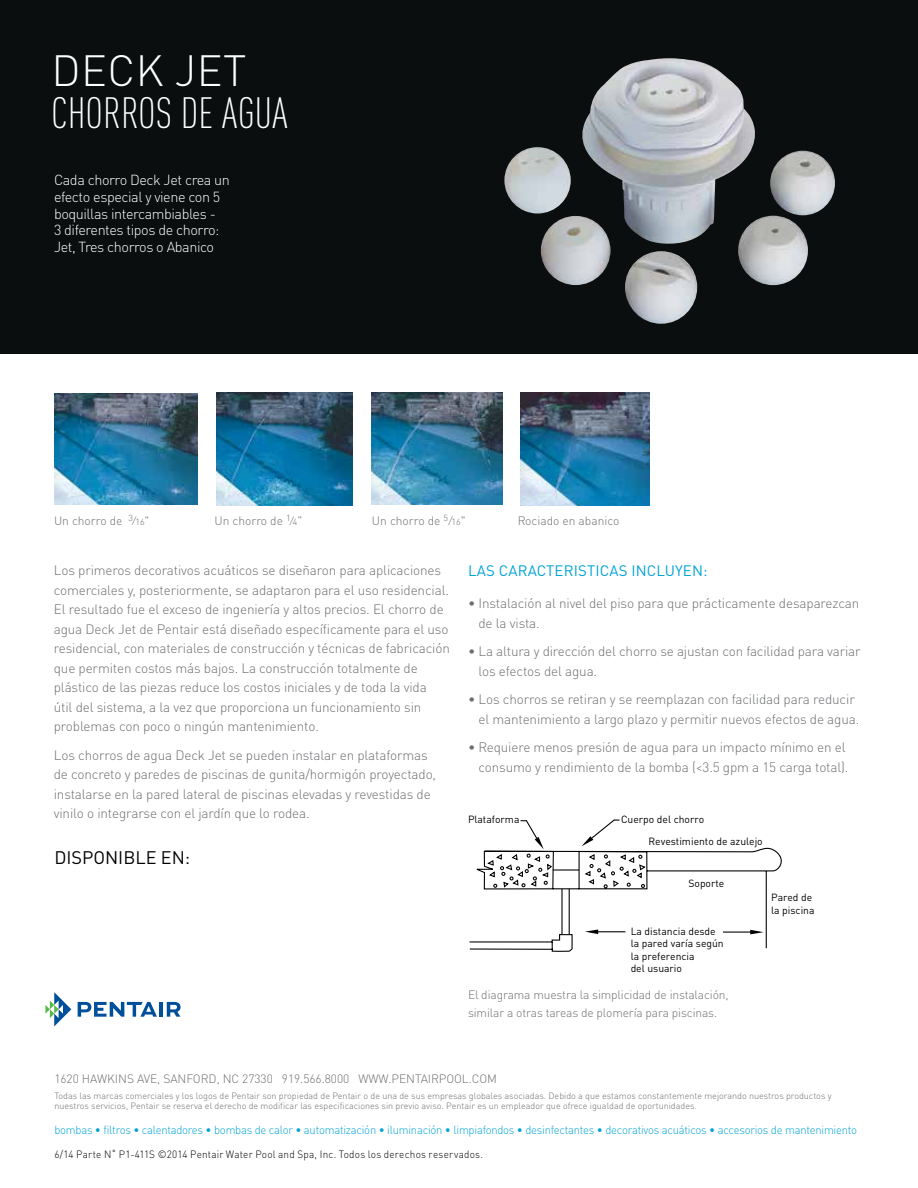
<style>
.page{position:relative;width:918px;height:1188px;background:#fff}
.page>*{position:absolute;margin:0;border:0;box-sizing:border-box;transform-origin:0 0}
.t1{font:300 condensed 43.2px "DIN Pro";color:#fff}
.t2{font:300 43.2px "DIN Pro";letter-spacing:.01em;color:#fff}
.t3{font:18px "DIN Pro";color:#000}
.t4{font:15px "DIN Pro";letter-spacing:.01em;color:#00a3d8}
.t5{font:300 14.4px/16.8px "DIN Pro";letter-spacing:-.03em;color:#fff}
.t6{font:300 13.5px/19.5px "DIN Pro";letter-spacing:-.01em;color:#6d6e71}
.t7{font:300 12px/18px "DIN Pro";letter-spacing:-.01em;color:#6d6e71}
.t8{font:300 11.7px "DIN Pro";letter-spacing:-.02em;color:#00a3d8;scale:.96 1}
.t9{font:300 10.5px "DIN Pro";letter-spacing:.02em;color:#000;scale:.95 1}
.t10{font:10.35px/12.5px "DIN Pro";color:#000}
.t11{font:300 9px/10.5px "DIN Pro";color:#6d6e71}
.s1{font-size:9px}
</style>
<div class="page">
<svg style="left:45px;top:992px;width:26px;height:34px"></svg>
<svg style="left:78px;top:1002px;width:79px;height:15px"></svg>
<hr style="left:159px;top:1002px;width:4px;height:15px;background:#004f9a">
<svg style="left:167px;top:1002px;width:14px;height:15px"></svg>
<div style="left:0;top:0;width:918px;height:354px;background:#0b0e0e"></div>
<img style="left:504px;top:58px;width:331px;height:266px">
<svg style="left:469px;top:819px;width:313px;height:133px"></svg>
<hr style="left:553px;top:869px;width:26px;height:2px;background:#000">
<hr style="left:561px;top:889px;width:2px;height:45px;background:#000">
<img style="left:521px;top:392px;width:129px;height:113px">
<img style="left:372px;top:393px;width:130px;height:112px">
<img style="left:54px;top:393px;width:143px;height:112px">
<img style="left:216px;top:392px;width:136px;height:113px">
<h1 class="t2" style="left:51px;top:37px;width:197px">DECK JET</h1>
<h1 class="t1" style="left:51px;top:82px;width:238px">CHORROS DE AGUA</h1>
<p class="t5" style="left:54px;top:170px;width:177px">Cada chorro Deck Jet crea un efecto especial y viene con 5 boquillas intercambiables -<br>3 diferentes tipos de chorro:<br>Jet, Tres chorros o Abanico</p>
<p class="t7" style="left:54px;top:511px;width:97px">Un chorro de <sup>3</sup>⁄<span class="s1">16</span>"</p>
<p class="t7" style="left:215px;top:511px;width:89px">Un chorro de <sup>1</sup>⁄<span class="s1">4</span>"</p>
<p class="t7" style="left:372px;top:511px;width:95px">Un chorro de <sup>5</sup> ⁄<span class="s1">16</span>"</p>
<p class="t7" style="left:518px;top:511px;width:103px">Rociado en abanico</p>
<p class="t6" style="left:54px;top:559px;width:398px">Los primeros decorativos acuáticos se diseñaron para aplicaciones comerciales y, posteriormente, se adaptaron para el uso residencial.<br>El resultado fue el exceso de ingeniería y altos precios. El chorro de agua Deck Jet de Pentair está diseñado específicamente para el uso residencial, con materiales de construcción y técnicas de fabricación que permiten costos más bajos. La construcción totalmente de plástico de las piezas reduce los costos iniciales y de toda la vida<br>útil del sistema, a la vez que proporciona un funcionamiento sin problemas con poco o ningún mantenimiento.</p>
<p class="t6" style="left:54px;top:744px;width:384px">Los chorros de agua Deck Jet se pueden instalar en plataformas de concreto y paredes de piscinas de gunita/hormigón proyectado, instalarse en la pared lateral de piscinas elevadas y revestidas de vinilo o integrarse con el jardín que lo rodea.</p>
<h2 class="t3" style="left:54px;top:843px;width:137px">DISPONIBLE EN:</h2>
<p class="t4" style="left:468px;top:559px;width:241px">LAS CARACTERISTICAS INCLUYEN:</p>
<p class="t6" style="left:479px;top:593px;width:382px;text-indent:-11px">• Instalación al nivel del piso para que prácticamente desaparezcan de la vista.</p>
<p class="t6" style="left:479px;top:641px;width:384px;text-indent:-11px">• La altura y dirección del chorro se ajustan con facilidad para variar los efectos del agua.</p>
<p class="t6" style="left:479px;top:689px;width:382px;text-indent:-11px">• Los chorros se retiran y se reemplazan con facilidad para reducir el mantenimiento a largo plazo y permitir nuevos efectos de agua.</p>
<p class="t6" style="left:468px;top:737px;width:382px;text-align:right">• Requiere menos presión de agua para un impacto mínimo en el consumo y rendimiento de la bomba (&lt;3.5 gpm a 15 carga total).</p>
<p class="t10" style="left:468px;top:812px;width:53px">Plataforma</p>
<p class="t10" style="left:621px;top:812px;width:85px">Cuerpo del chorro</p>
<p class="t10" style="left:648px;top:834px;width:116px">Revestimiento de azulejo</p>
<p class="t10" style="left:688px;top:876px;width:37px">Soporte</p>
<p class="t10" style="left:631px;top:924px;width:95px">La distancia desde la pared varía según la preferencia<br>del usuario</p>
<p class="t7" style="left:468px;top:984px;width:262px">El diagrama muestra la simplicidad de instalación, similar a otras tareas de plomería para piscinas.</p>
<p class="t10" style="left:771px;top:890px;width:45px">Pared de la piscina</p>
<p class="t7" style="left:54px;top:1068px;width:444px">1620 HAWKINS AVE, SANFORD, NC 27330 919.566.8000 WWW.PENTAIRPOOL.COM</p>
<p class="t11" style="left:54px;top:1090px;width:779px">Todas las marcas comerciales y los logos de Pentair son propiedad de Pentair o de una de sus empresas globales asociadas. Debido a que estamos constantemente mejorando nuestros productos y nuestros servicios, Pentair se reserva el derecho de modificar las especificaciones sin previo aviso. Pentair es un empleador que ofrece igualdad de oportunidades.</p>
<p class="t8" style="left:54px;top:1121px;width:838px">bombas • filtros • calentadores • bombas de calor • automatización • iluminación • limpiafondos • desinfectantes • decorativos acuáticos • accesorios de mantenimiento</p>
<p class="t9" style="left:54px;top:1146px;width:453px">6/14 Parte N˚ P1-411S ©2014 Pentair Water Pool and Spa, Inc. Todos los derechos reservados.</p>
</div>
